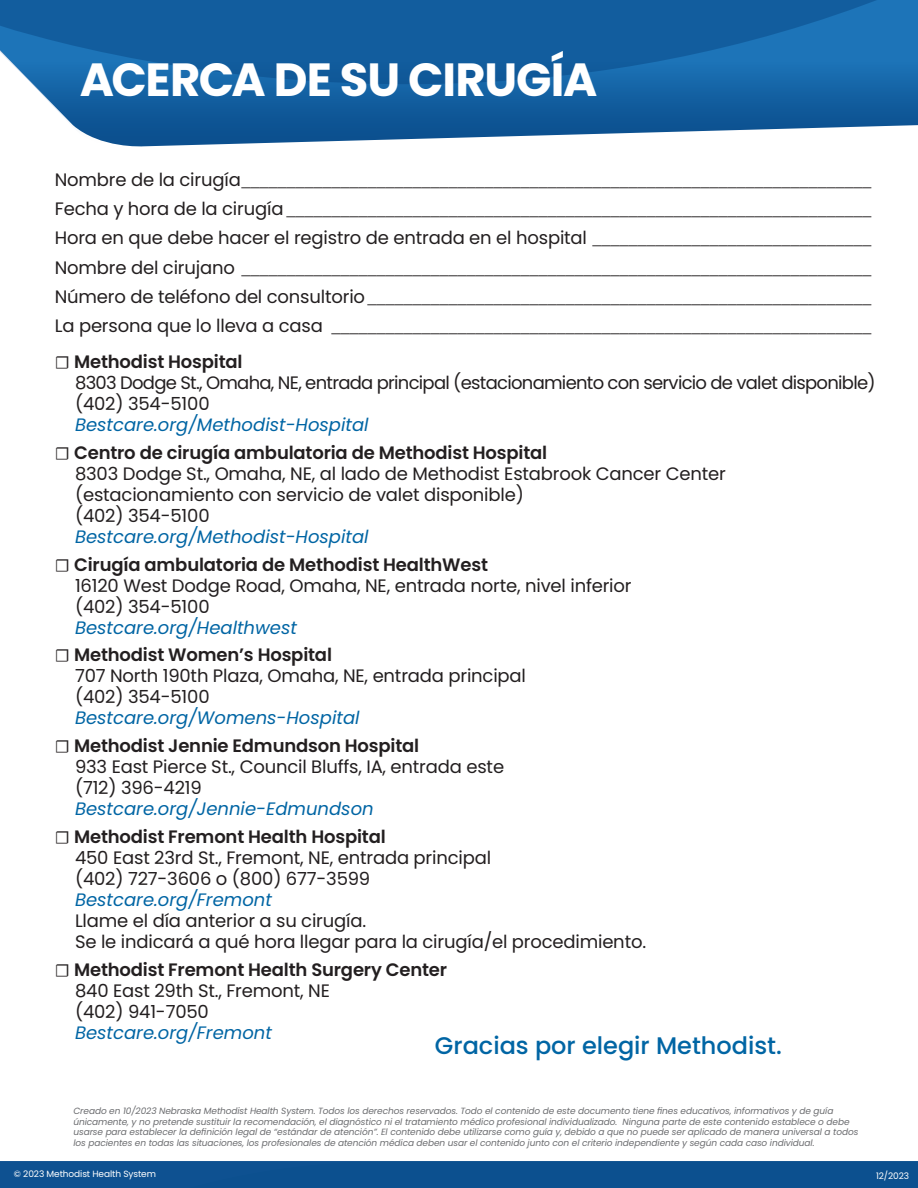
<style>
.page{position:relative;width:918px;height:1188px;background:#fff}
.page>*{position:absolute;margin:0;border:0;box-sizing:border-box;transform-origin:0 0}
.MAIN_Heading{font:700 46.5px "Poppins";letter-spacing:-.025em;color:#fff}
.NEW_Box_Bullets{font:500 24px "Poppins";color:#0065a4}
.NEW_Box_Bullets-2{font:18px/21px "Poppins";letter-spacing:-.01em;color:#231f20}
.NEW_Box_Bullets-3{font:18px "Minion Pro";color:#231f20}
.NEW_Box_Bullets-4{font:18px/21px "Poppins";letter-spacing:-.04em;color:#231f20}
.NEW-Disclaimer{font:italic 9px/10.5px "Poppins";letter-spacing:-.01em;color:#6c6d70}
.NEW-Disclaimer-2{font:9px "Poppins";letter-spacing:-.01em;color:#fff}
.s1{font-family:"Poppins"}
.s2{font-family:"Minion Pro"}
.s3{font-weight:600}
.s4{font-style:italic;color:#0065a4}
</style>
<div class="page">
<svg style="left:0;top:0;width:918px;height:147px;background:#2a6faa"></svg>
<div style="left:0;top:1161px;width:918px;height:27px;background:#0c508f"></div>
<p class="MAIN_Heading" style="left:80px;top:53px;width:519px">ACERCA DE SU CIRUGÍA</p>
<p class="NEW_Box_Bullets-3" style="left:55px;top:168px;width:818px"><span class="s1">Nombre de la cirugía</span>______________________________________________________________________</p>
<p class="NEW_Box_Bullets-3" style="left:55px;top:197px;width:818px"><span class="s1">Fecha y hora de la cirugía</span> _________________________________________________________________</p>
<p class="NEW_Box_Bullets-2" style="left:55px;top:228px;width:818px">Hora en que debe hacer el registro de entrada en el hospital <span class="s2">_______________________________</span></p>
<p class="NEW_Box_Bullets-3" style="left:55px;top:256px;width:818px"><span class="s1">Nombre del cirujano</span> ______________________________________________________________________</p>
<p class="NEW_Box_Bullets-3" style="left:55px;top:285px;width:818px"><span class="s1">Número de teléfono del consultorio</span>________________________________________________________</p>
<p class="NEW_Box_Bullets-3" style="left:55px;top:314px;width:818px"><span class="s1">La persona que lo lleva a casa</span> ____________________________________________________________</p>
<p class="NEW_Box_Bullets-4" style="left:75px;top:351px;width:802px;text-indent:-20px"><span class="s2">☐</span> <span class="s3">Methodist Hospital<br></span>8303 Dodge St., Omaha, NE, entrada principal (estacionamiento con servicio de valet disponible) (402) 354-5100<br><span class="s4">Bestcare.org/Methodist-Hospital</span></p>
<p class="NEW_Box_Bullets-2" style="left:75px;top:442px;width:652px;text-indent:-20px"><span class="s2">☐</span> <span class="s3">Centro de cirugía ambulatoria de Methodist Hospital<br></span>8303 Dodge St., Omaha, NE, al lado de Methodist Estabrook Cancer Center (estacionamiento con servicio de valet disponible)<br>(402) 354-5100<br><span class="s4">Bestcare.org/Methodist-Hospital</span></p>
<p class="NEW_Box_Bullets-2" style="left:75px;top:554px;width:558px;text-indent:-20px"><span class="s2">☐</span> <span class="s3">Cirugía ambulatoria de Methodist HealthWest<br></span>16120 West Dodge Road, Omaha, NE, entrada norte, nivel inferior (402) 354-5100<br><span class="s4">Bestcare.org/Healthwest</span></p>
<p class="NEW_Box_Bullets-2" style="left:75px;top:645px;width:452px;text-indent:-20px"><span class="s2">☐</span> <span class="s3">Methodist Women’s Hospital<br></span>707 North 190th Plaza, Omaha, NE, entrada principal (402) 354-5100<br><span class="s4">Bestcare.org/Womens-Hospital</span></p>
<p class="NEW_Box_Bullets-2" style="left:75px;top:735px;width:431px;text-indent:-20px"><span class="s2">☐</span> <span class="s3">Methodist Jennie Edmundson Hospital<br></span>933 East Pierce St., Council Bluffs, IA, entrada este (712) 396-4219<br><span class="s4">Bestcare.org/Jennie-Edmundson</span></p>
<p class="NEW_Box_Bullets-2" style="left:75px;top:826px;width:573px;text-indent:-20px"><span class="s2">☐</span> <span class="s3">Methodist Fremont Health Hospital<br></span>450 East 23rd St., Fremont, NE, entrada principal<br>(402) 727-3606 o (800) 677-3599<br><span class="s4">Bestcare.org/Fremont<br></span>Llame el día anterior a su cirugía.<br>Se le indicará a qué hora llegar para la cirugía/el procedimiento.</p>
<p class="NEW_Box_Bullets-2" style="left:75px;top:959px;width:374px;text-indent:-20px"><span class="s2">☐</span> <span class="s3">Methodist Fremont Health Surgery Center<br></span>840 East 29th St., Fremont, NE<br>(402) 941-7050<br><span class="s4">Bestcare.org/Fremont</span></p>
<p class="NEW_Box_Bullets" style="left:435px;top:1032px;width:349px">Gracias por elegir Methodist.</p>
<p class="NEW-Disclaimer" style="left:73px;top:1106px;width:786px">Creado en 10/2023 Nebraska Methodist Health System. Todos los derechos reservados. Todo el contenido de este documento tiene fines educativos, informativos y de guía únicamente, y no pretende sustituir la recomendación, el diagnóstico ni el tratamiento médico profesional individualizado. Ninguna parte de este contenido establece o debe usarse para establecer la definición legal de “estándar de atención”. El contenido debe utilizarse como guía y, debido a que no puede ser aplicado de manera universal a todos los pacientes en todas las situaciones, los profesionales de atención médica deben usar el contenido junto con el criterio independiente y según cada caso individual.</p>
<p class="NEW-Disclaimer-2" style="left:14px;top:1169px;width:144px">© 2023 Methodist Health System</p>
<p class="NEW-Disclaimer-2" style="left:876px;top:1170px;width:35px">12/2023</p>
</div>
